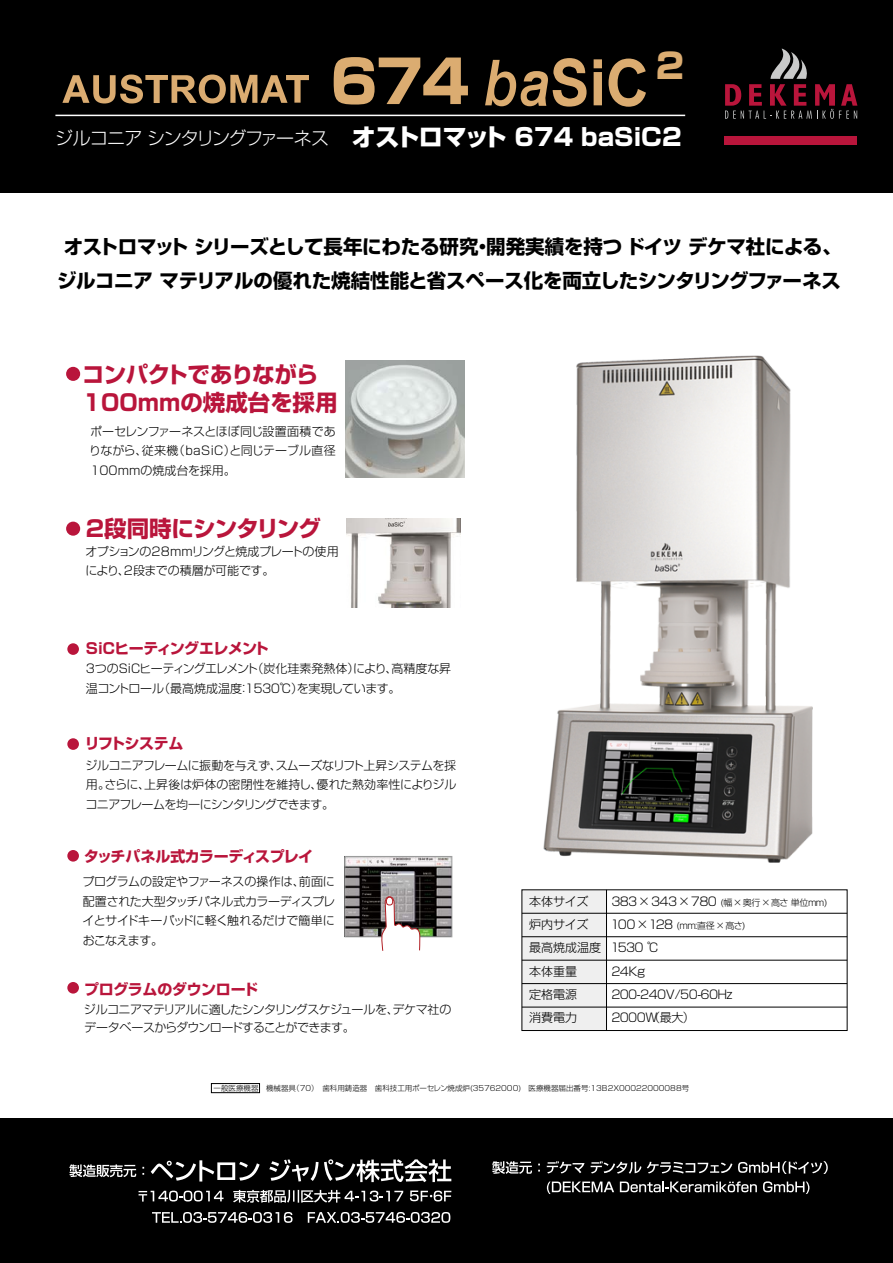
<style>
.page{position:relative;width:893px;height:1263px;background:#fff}
.page>*{position:absolute;margin:0;border:0;box-sizing:border-box;transform-origin:0 0}
.t1{font:800 59.1px "Shin Go Pro";color:#dbac71}
.t2{font:800 34.8px "Shin Go Pro";color:#dbac71}
.t3{font:800 24px "Shin Go Pro";color:#fff}
.t4{font:700 22.5px/28.5px "Shin Go Pro";letter-spacing:-.015em;color:#b9153b}
.t5{font:700 22.5px "Shin Go Pro";letter-spacing:-.035em;color:#b9153b}
.t6{font:700 19.5px/34.5px "Shin Go Pro";letter-spacing:-.015em;color:#000}
.t7{font:300 18px "Shin Go Pro";letter-spacing:-.065em;color:#fff}
.t8{font:700 15px "Shin Go Pro";letter-spacing:-.035em;color:#b9153b}
.t9{font:300 12px/19.5px "Shin Go Pro";letter-spacing:-.035em;color:#000}
.t10{font:300 12px/23.2px "Shin Go Pro";letter-spacing:-.055em;color:#000}
.t11{font:300 12px/23.2px "Shin Go Pro";color:#000}
.t12{font:300 12px/19.5px "Shin Go Pro";letter-spacing:-.01em;color:#000;text-align:right}
.t13{font:300 9px "Shin Go Pro";letter-spacing:-.05em;color:#000}
.t14{font:300 7.5px "Shin Go Pro";color:#000}
</style>
<div class="page">
<div style="left:522px;top:890px;width:84px;height:140px;background:#efefef"></div>
<div style="left:521px;top:889px;width:326px;height:142px;border:1px solid #000"></div>
<hr style="left:522px;top:1007px;width:325px;height:1px;background:#000">
<hr style="left:522px;top:983px;width:325px;height:1px;background:#000">
<hr style="left:522px;top:960px;width:325px;height:1px;background:#000">
<hr style="left:522px;top:936px;width:325px;height:1px;background:#000">
<hr style="left:522px;top:913px;width:325px;height:1px;background:#000">
<hr style="left:606px;top:890px;width:1px;height:140px;background:#000">
<img style="left:346px;top:518px;width:115px;height:90px">
<img style="left:346px;top:361px;width:119px;height:116px">
<div style="left:0;top:0;width:893px;height:192px;background:#000"></div>
<div style="left:0;top:1119px;width:893px;height:144px;background:#000"></div>
<div style="left:724px;top:136px;width:133px;height:8px;background:#b9153b"></div>
<svg style="left:725px;top:48px;width:132px;height:71px"></svg>
<hr style="left:55px;top:115px;width:630px;height:1px;background:#fff">
<svg style="left:62px;top:75px;width:247px;height:28px"></svg>
<svg style="left:485px;top:58px;width:102px;height:49px"></svg>
<svg style="left:594px;top:59px;width:8px;height:46px"></svg>
<svg style="left:608px;top:59px;width:38px;height:48px"></svg>
<div style="left:211px;top:1083px;width:49px;height:10px;border:1px solid #000"></div>
<svg style="left:492px;top:1161px;width:40px;height:13px"></svg>
<svg style="left:547px;top:1161px;width:37px;height:12px"></svg>
<svg style="left:591px;top:1161px;width:50px;height:13px"></svg>
<svg style="left:647px;top:1162px;width:85px;height:11px"></svg>
<svg style="left:738px;top:1161px;width:90px;height:13px"></svg>
<svg style="left:69px;top:1164px;width:67px;height:13px"></svg>
<svg style="left:151px;top:1160px;width:109px;height:21px"></svg>
<svg style="left:269px;top:1159px;width:182px;height:23px"></svg>
<svg style="left:139px;top:1191px;width:85px;height:10px"></svg>
<svg style="left:233px;top:1190px;width:170px;height:13px"></svg>
<svg style="left:152px;top:1212px;width:141px;height:11px"></svg>
<svg style="left:308px;top:1212px;width:142px;height:11px"></svg>
<svg style="left:547px;top:1181px;width:67px;height:13px"></svg>
<svg style="left:620px;top:1181px;width:137px;height:11px"></svg>
<svg style="left:763px;top:1181px;width:46px;height:13px"></svg>
<svg style="left:410px;top:1190px;width:41px;height:11px"></svg>
<img style="left:347px;top:858px;width:103px;height:77px">
<div style="left:345px;top:856px;width:107px;height:81px;border:1px solid #9fa0a0"></div>
<svg style="left:381px;top:896px;width:39px;height:55px"></svg>
<div style="left:386px;top:897px;width:7px;height:8px;border:1px solid #b11e23;border-radius:50%"></div>
<div style="left:66px;top:367px;width:14px;height:14px;background:#b9153b;border-radius:50%"></div>
<div style="left:66px;top:522px;width:14px;height:14px;background:#b9153b;border-radius:50%"></div>
<div style="left:67px;top:643px;width:12px;height:12px;background:#b9153b;border-radius:50%"></div>
<div style="left:67px;top:738px;width:12px;height:12px;background:#b9153b;border-radius:50%"></div>
<div style="left:67px;top:850px;width:12px;height:11px;background:#b9153b;border-radius:50%"></div>
<div style="left:67px;top:982px;width:12px;height:11px;background:#b9153b;border-radius:50%"></div>
<img style="left:521px;top:355px;width:327px;height:554px">
<h1 class="t1" style="left:330px;top:35px;width:141px">674</h1>
<h2 class="t2" style="left:656px;top:38px;width:30px">2</h2>
<h3 class="t7" style="left:55px;top:123px;width:276px">ジルコニアシンタリングファーネス</h3>
<h3 class="t3" style="left:352px;top:118px;width:331px">オストロマット 674 baSiC2</h3>
<h3 class="t6" style="left:64px;top:227px;width:779px">オストロマットシリーズとして長年にわたる研究開発実績を持つドイツデケマ社による、</h3>
<h3 class="t6" style="left:57px;top:227px;width:785px;text-indent:416px">・<br>ジルコニアマテリアルの優れた焼結性能と省スペース化を両立したシンタリングファーネス</h3>
<h3 class="t4" style="left:82px;top:358px;width:257px">コンパクトでありながら<br>100mmの焼成台を採用</h3>
<p class="t12" style="left:90px;top:420px;width:247px">ポーセレンファーネスとほぼ同じ設置面積であと同じテーブル直径</p>
<p class="t9" style="left:173px;top:439px;width:64px">（baSiC）</p>
<p class="t11" style="left:89px;top:439px;width:148px;line-height:19.5px">りながら、<br>100mmの焼成台を採用。</p>
<p class="t9" style="left:142px;top:439px;width:38px">従来機</p>
<h3 class="t5" style="left:86px;top:510px;width:237px">2段同時にシンタリング</h3>
<p class="t9" style="left:85px;top:540px;width:255px">オプションの28mmリングと焼成プレートの使用により 2、段までの積層が可能です。</p>
<p class="t8" style="left:86px;top:637px;width:185px">SiCヒーティングエレメント</p>
<p class="t10" style="left:86px;top:655px;width:174px">3つのSiCヒーティングエレメント</p>
<p class="t11" style="left:252px;top:655px;width:109px">（炭化珪素発熱体）</p>
<p class="t12" style="left:353px;top:657px;width:100px">により高精度な昇</p>
<p class="t9" style="left:386px;top:657px;width:13px">、</p>
<p class="t9" style="left:238px;top:677px;width:67px">：１５３０℃）</p>
<p class="t9" style="left:158px;top:677px;width:86px">（最高焼成温度</p>
<p class="t9" style="left:297px;top:677px;width:105px">を実現しています。</p>
<p class="t10" style="left:86px;top:675px;width:80px">温コントロール</p>
<p class="t8" style="left:85px;top:732px;width:100px">リフトシステム</p>
<p class="t10" style="left:276px;top:752px;width:182px">スムーズなリフト上昇システムを採</p>
<p class="t9" style="left:144px;top:754px;width:314px;text-indent:-59px">ジルコニアフレームに振動を与えず、<br>上昇後は炉体の密閉性を維持し優れた熱効率性によりジル</p>
<p class="t9" style="left:311px;top:773px;width:13px">、</p>
<p class="t9" style="left:105px;top:773px;width:47px">さらに、</p>
<p class="t10" style="left:85px;top:773px;width:250px;line-height:19.5px">用。<br>コニアフレームを均一にシンタリングできます。</p>
<p class="t8" style="left:84px;top:844px;width:231px">タッチパネル式カラーディスプレイ</p>
<p class="t9" style="left:299px;top:870px;width:37px">前面に</p>
<p class="t9" style="left:82px;top:870px;width:254px">プログラムの設定やファーネスの操作は、<br>配置された大型タッチパネル式カラーディスプレイとサイドキーパッドに軽く触れるだけで簡単におこなえます。</p>
<p class="t8" style="left:84px;top:977px;width:175px">プログラムのダウンロード</p>
<p class="t10" style="left:84px;top:999px;width:316px;line-height:18px">ジルコニアマテリアルに適したシンタリングスケジュールを、データベースからダウンロードすることができます。</p>
<p class="t9" style="left:392px;top:998px;width:60px">デケマ社の</p>
<p class="t11" style="left:529px;top:888px;width:73px">本体サイズ炉内サイズ最高焼成温度本体重量<br>定格電源<br>消費電力</p>
<p class="t13" style="left:720px;top:895px;width:109px">幅( ×奥行×高さ単位mm(</p>
<p class="t10" style="left:611px;top:888px;width:107px">383×343×780</p>
<p class="t13" style="left:676px;top:918px;width:70px">(mm:直径× 高さ(</p>
<p class="t10" style="left:611px;top:911px;width:123px">100×128<br>1530 °C<br>24Kg<br>200-240V/50-60Hz<br>2000 （W 最大(</p>
<p class="t14" style="left:292px;top:1082px;width:398px">（70）　歯科用鋳造器　歯科技工用ポーセレン焼成炉(35762000)　医療機器届出番号:13B2X00022000088号</p>
<p class="t14" style="left:214px;top:1082px;width:84px">一般医療機器　機械器具</p>
</div>
